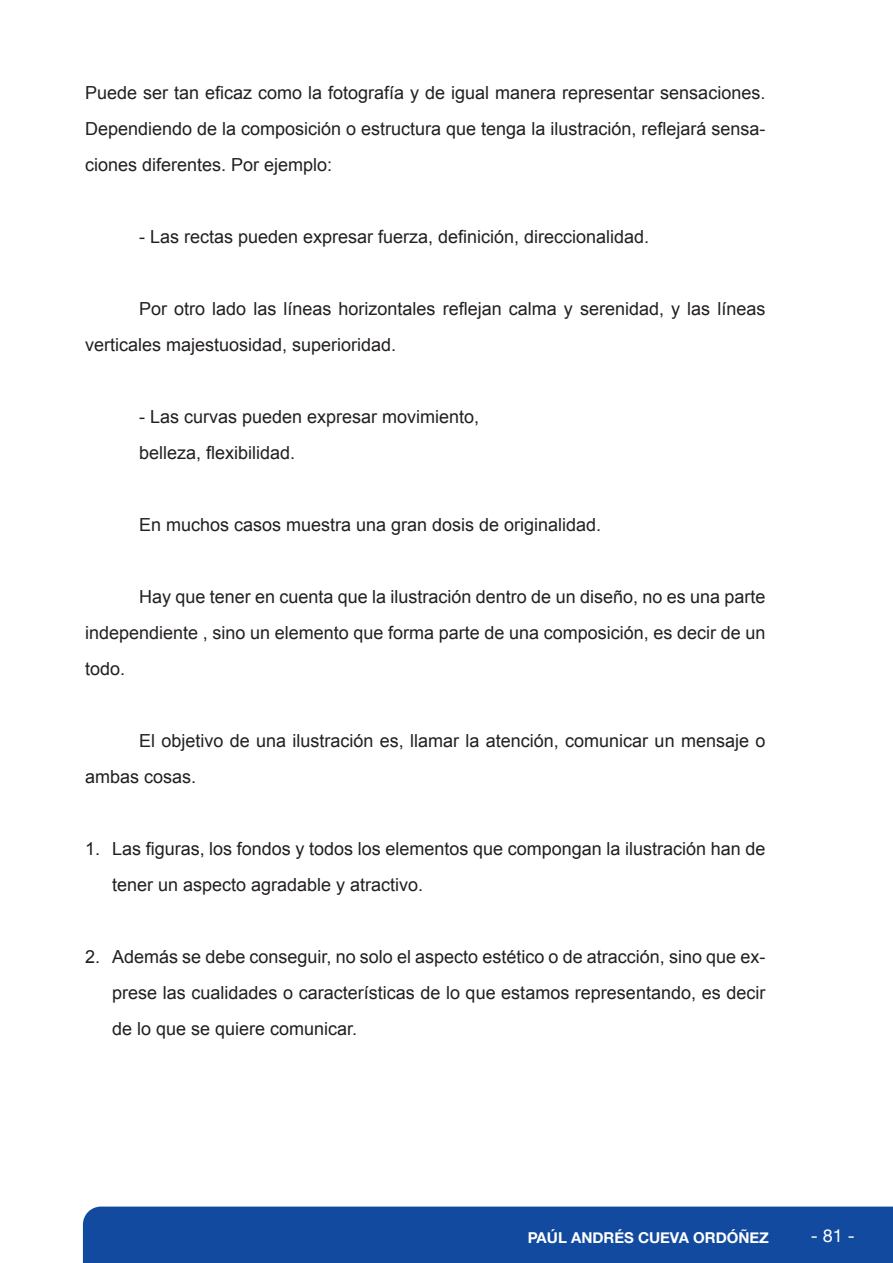
<style>
.page{position:relative;width:893px;height:1263px;background:#fff}
.page>*{position:absolute;margin:0;border:0;box-sizing:border-box;transform-origin:0 0}
.t1{font:18px/36px "Arial";color:#231f20;text-align:justify}
.t2{font:18px "Helvetica Neue";color:#fff}
.t3{font:700 15px "Helvetica Neue";color:#fff}
</style>
<div class="page">
<div style="left:83px;top:1206px;width:810px;height:57px;background:#114a9e"></div>
<p class="t1" style="left:85px;top:75px;width:682px">Puede ser tan eficaz como la fotografía y de igual manera representar sensaciones.<br>Dependiendo de la composición o estructura que tenga la ilustración, reflejará sensa&shy;ciones diferentes. Por ejemplo:</p>
<p class="t1" style="left:139px;top:219px;width:512px">- Las rectas pueden expresar fuerza, definición, direccionalidad.</p>
<p class="t1" style="left:85px;top:291px;width:682px;text-indent:54px">Por otro lado las líneas horizontales reflejan calma y serenidad, y las líneas verticales majestuosidad, superioridad.</p>
<p class="t1" style="left:139px;top:399px;width:342px">- Las curvas pueden expresar movimiento,</p>
<p class="t1" style="left:139px;top:435px;width:158px">belleza, flexibilidad.</p>
<p class="t1" style="left:139px;top:507px;width:464px">En muchos casos muestra una gran dosis de originalidad.</p>
<p class="t1" style="left:85px;top:579px;width:682px;text-indent:54px">Hay que tener en cuenta que la ilustración dentro de un diseño, no es una parte independiente , sino un elemento que forma parte de una composición, es decir de un todo.</p>
<p class="t1" style="left:85px;top:723px;width:682px;text-indent:54px">El objetivo de una ilustración es, llamar la atención, comunicar un mensaje o ambas cosas.</p>
<p class="t1" style="left:112px;top:831px;width:655px;text-indent:-27px">1. Las figuras, los fondos y todos los elementos que compongan la ilustración han de tener un aspecto agradable y atractivo.</p>
<p class="t1" style="left:112px;top:939px;width:655px;text-indent:-27px">2. Además se debe conseguir, no solo el aspecto estético o de atracción, sino que ex&shy;prese las cualidades o características de lo que estamos representando, es decir de lo que se quiere comunicar.</p>
<p class="t3" style="left:528px;top:1224px;width:243px">PAÚL ANDRÉS CUEVA ORDÓÑEZ</p>
<p class="t2" style="left:811px;top:1220px;width:46px">- 81 -</p>
</div>
